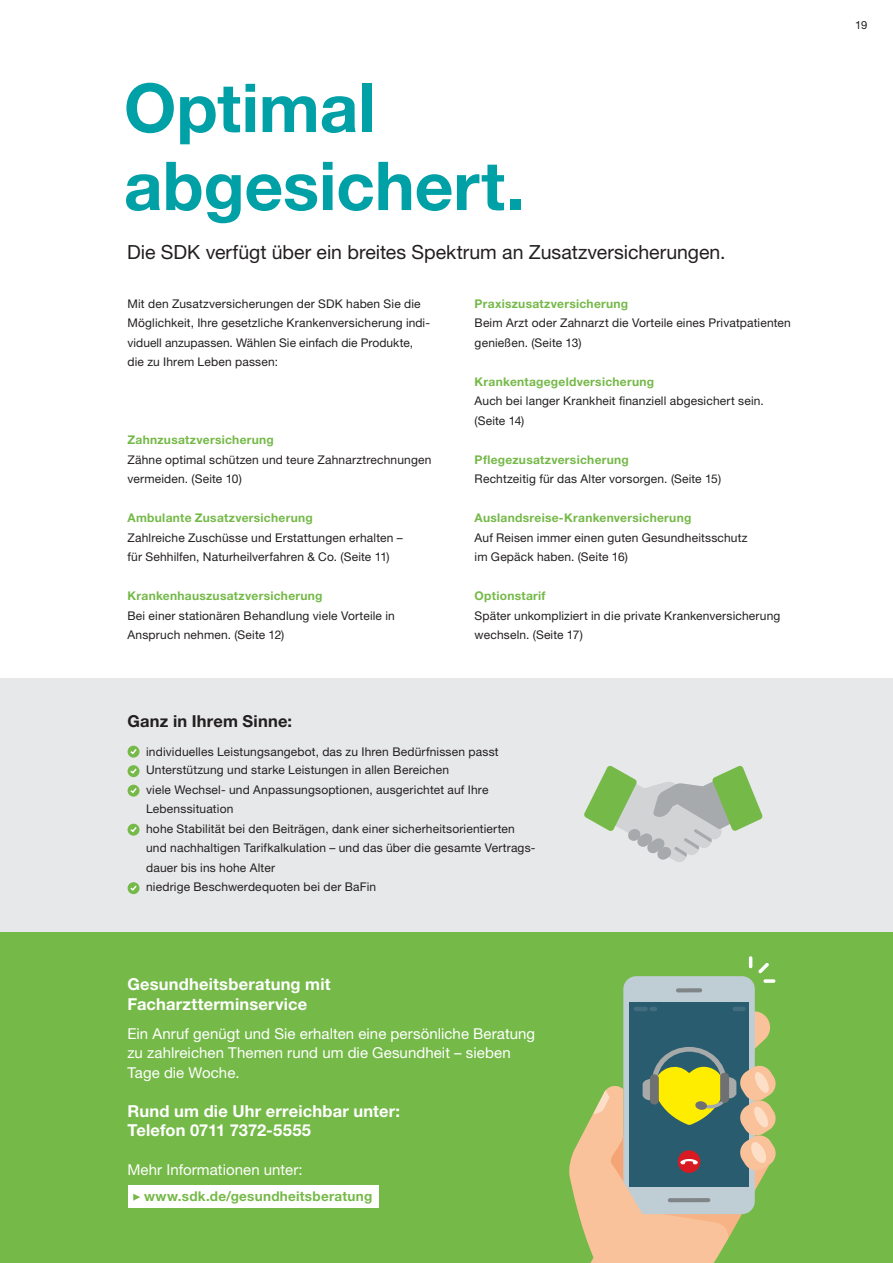
<style>
.page{position:relative;width:893px;height:1263px;background:#fff}
.page>*{position:absolute;margin:0;border:0;box-sizing:border-box;transform-origin:0 0}
.Headline_45_52pt{font:700 67.5px/78px "Helvetica Neue LT Std";letter-spacing:-.005em;color:#00a0a7}
.Subline_13_19_5pt{font:19.5px "Helvetica Neue LT Std";color:#231f20}
.Copytext_8_13pt{font:700 16.5px/19.5px "Helvetica Neue LT Std";letter-spacing:.01em;color:#fff}
.Copytext-Headline_11_13pt_bold{font:700 16.5px "Helvetica Neue LT Std";letter-spacing:.01em;color:#231f20}
.Copytext_8_13pt-2{font:15px/19.5px "Helvetica Neue LT Std";letter-spacing:.005em;color:#fff}
.URL-Kasten_9_12_bold{font:700 13.5px "Helvetica Neue LT Std";letter-spacing:.02em;color:#75b948}
.Copytext_8_13pt-3{font:12px/19.5px "Helvetica Neue LT Std";letter-spacing:.015em;color:#231f20}
.Aufzaehlung_8_13pt_ohneAbstand{font:12px/19.5px "Helvetica Neue LT Std";letter-spacing:.015em;color:#231f20}
.Copytext_8_13pt-4{font:700 12px "Helvetica Neue LT Std";letter-spacing:.025em;color:#75b948}
.t1{font:11.25px "Helvetica Neue LT Std";color:#231f20}
</style>
<div class="page">
<div style="left:0;top:932px;width:893px;height:331px;background:#75b948"></div>
<div style="left:0;top:678px;width:893px;height:254px;background:#e7e8e9"></div>
<div style="left:128px;top:1185px;width:251px;height:22px;background:#fff"></div>
<svg style="left:133px;top:1194px;width:7px;height:7px"></svg>
<svg style="left:128px;top:746px;width:11px;height:12px"></svg>
<svg style="left:129px;top:747px;width:9px;height:8px"></svg>
<div style="left:128px;top:765px;width:11px;height:12px;background:#75b948;border-radius:50%"></div>
<svg style="left:130px;top:768px;width:7px;height:6px"></svg>
<svg style="left:128px;top:785px;width:11px;height:12px"></svg>
<svg style="left:129px;top:786px;width:9px;height:8px"></svg>
<svg style="left:128px;top:824px;width:11px;height:12px"></svg>
<svg style="left:129px;top:825px;width:9px;height:8px"></svg>
<div style="left:128px;top:882px;width:11px;height:12px;background:#75b948;border-radius:50%"></div>
<svg style="left:129px;top:884px;width:8px;height:7px"></svg>
<svg style="left:584px;top:765px;width:179px;height:97px"></svg>
<div style="left:623px;top:976px;width:132px;height:238px;background:#bfcdd5;border-radius:13px"></div>
<div style="left:629px;top:1002px;width:120px;height:184px;background:#2a5c70"></div>
<svg style="left:676px;top:988px;width:26px;height:4px"></svg>
<svg style="left:749px;top:956px;width:20px;height:18px"></svg>
<div style="left:763px;top:979px;width:12px;height:4px;border:1px solid #fff"></div>
<svg style="left:569px;top:1007px;width:207px;height:256px"></svg>
<p class="Headline_45_52pt" style="left:124px;top:67px;width:403px">Optimal abgesichert.</p>
<p class="Subline_13_19_5pt" style="left:127px;top:240px;width:600px">Die SDK verfügt über ein breites Spektrum an Zusatzversicherungen.</p>
<p class="Copytext_8_13pt-3" style="left:128px;top:293px;width:303px">Mit den Zusatzversicherungen der SDK haben Sie die Möglichkeit, Ihre gesetzliche Krankenversicherung indi&shy;viduell anzupassen. Wählen Sie einfach die Produkte, die zu Ihrem Leben passen:</p>
<p class="Copytext_8_13pt-4" style="left:475px;top:296px;width:155px">Praxiszusatzversicherung</p>
<p class="Copytext_8_13pt-3" style="left:475px;top:313px;width:318px">Beim Arzt oder Zahnarzt die Vorteile eines Privatpatienten genießen. (Seite 13)</p>
<p class="Copytext_8_13pt-4" style="left:475px;top:374px;width:181px">Krankentagegeldversicherung</p>
<p class="Copytext_8_13pt-3" style="left:475px;top:391px;width:291px">Auch bei langer Krankheit finanziell abgesichert sein. (Seite 14)</p>
<p class="Copytext_8_13pt-4" style="left:475px;top:452px;width:156px">Pflegezusatzversicherung</p>
<p class="Copytext_8_13pt-3" style="left:475px;top:469px;width:248px">Rechtzeitig für das Alter vorsorgen. (Seite 15)</p>
<p class="Copytext_8_13pt-4" style="left:475px;top:510px;width:218px">Auslandsreise-Krankenversicherung</p>
<p class="Copytext_8_13pt-3" style="left:475px;top:527px;width:275px">Auf Reisen immer einen guten Gesundheitsschutz im Gepäck haben. (Seite 16)</p>
<p class="Copytext_8_13pt-4" style="left:475px;top:588px;width:72px">Optionstarif</p>
<p class="Copytext_8_13pt-3" style="left:475px;top:605px;width:307px">Später unkompliziert in die private Krankenversicherung wechseln. (Seite 17)</p>
<p class="Copytext_8_13pt-4" style="left:128px;top:432px;width:148px">Zahnzusatzversicherung</p>
<p class="Copytext_8_13pt-3" style="left:128px;top:449px;width:305px">Zähne optimal schützen und teure Zahnarztrechnungen vermeiden. (Seite 10)</p>
<p class="Copytext_8_13pt-4" style="left:128px;top:510px;width:187px">Ambulante Zusatzversicherung</p>
<p class="Copytext_8_13pt-3" style="left:128px;top:527px;width:277px">Zahlreiche Zuschüsse und Erstattungen erhalten – für Sehhilfen, Naturheilverfahren &amp; Co. (Seite 11)</p>
<p class="Copytext_8_13pt-4" style="left:128px;top:588px;width:197px">Krankenhauszusatzversicherung</p>
<p class="Copytext_8_13pt-3" style="left:128px;top:605px;width:269px">Bei einer stationären Behandlung viele Vorteile in<br>Anspruch nehmen. (Seite 12)</p>
<p class="Copytext-Headline_11_13pt_bold" style="left:128px;top:711px;width:166px">Ganz in Ihrem Sinne:</p>
<p class="Aufzaehlung_8_13pt_ohneAbstand" style="left:146px;top:742px;width:354px">individuelles Leistungsangebot, das zu Ihren Bedürfnissen passt</p>
<p class="Aufzaehlung_8_13pt_ohneAbstand" style="left:146px;top:760px;width:304px">Unterstützung und starke Leistungen in allen Bereichen</p>
<p class="Aufzaehlung_8_13pt_ohneAbstand" style="left:146px;top:779px;width:344px">viele Wechsel- und Anpassungsoptionen, ausgerichtet auf Ihre<br>Lebenssituation</p>
<p class="Aufzaehlung_8_13pt_ohneAbstand" style="left:146px;top:818px;width:391px">hohe Stabilität bei den Beiträgen, dank einer sicherheitsorientierten und nachhaltigen Tarifkalkulation – und das über die gesamte Vertrags&shy;dauer bis ins hohe Alter</p>
<p class="Aufzaehlung_8_13pt_ohneAbstand" style="left:146px;top:877px;width:231px">niedrige Beschwerdequoten bei der BaFin</p>
<p class="Copytext_8_13pt" style="left:127px;top:974px;width:205px">Gesundheitsberatung mit<br>Facharztterminservice</p>
<p class="Copytext_8_13pt-2" style="left:127px;top:1023px;width:409px">Ein Anruf genügt und Sie erhalten eine persönliche Beratung zu zahlreichen Themen rund um die Gesundheit – sieben<br>Tage die Woche.</p>
<p class="Copytext_8_13pt" style="left:127px;top:1101px;width:274px">Rund um die Uhr erreichbar unter:<br>Telefon 0711 7372-5555</p>
<p class="Copytext_8_13pt-2" style="left:127px;top:1160px;width:177px">Mehr Informationen unter:</p>
<p class="URL-Kasten_9_12_bold" style="left:144px;top:1188px;width:230px">www.sdk.de/gesundheitsberatung</p>
<p class="t1" style="left:855px;top:19px;width:14px">19</p>
</div>
